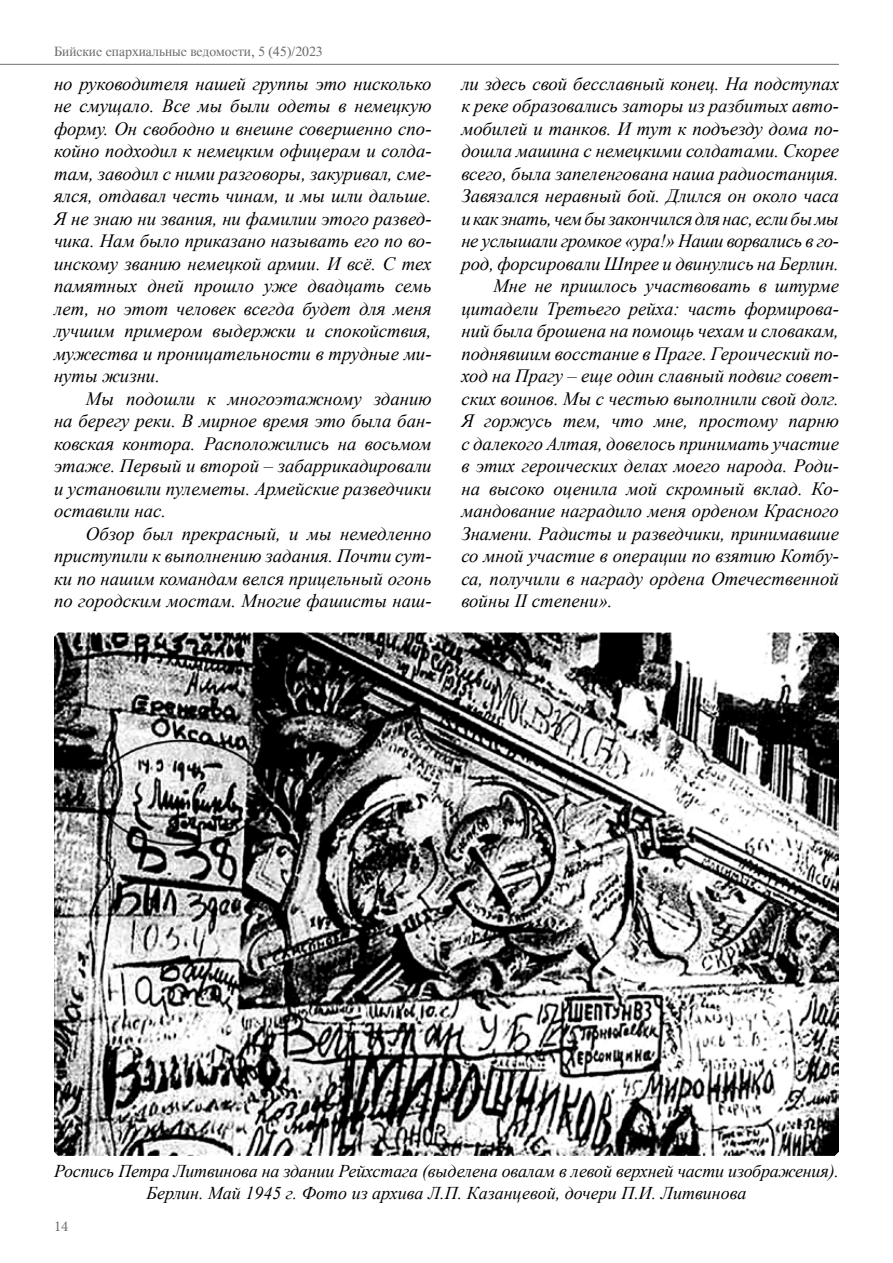
<style>
.page{position:relative;width:893px;height:1263px;background:#fff}
.page>*{position:absolute;margin:0;border:0;box-sizing:border-box;transform-origin:0 0}
.t1{font:italic 18.75px/22.5px "Times New Roman";color:#000;text-align:justify}
.t2{font:italic 18.75px "Times New Roman";letter-spacing:-.02em;color:#000}
.t3{font:italic 18px/21.6px "Times New Roman";letter-spacing:-.01em;color:#000;text-align:center}
.t4{font:15px "Minion Pro";color:#6d6e71}
.t5{font:13.5px "Time";color:#6d6e71}
</style>
<div class="page">
<hr style="left:0;top:64px;width:839px;height:1px;background:#6d6e71">
<img style="left:54px;top:632px;width:785px;height:524px">
<p class="t5" style="left:54px;top:44px;width:270px">Бийские епархиальные ведомости, 5 (45)/2023</p>
<p class="t1" style="left:54px;top:72px;width:379px">но руководителя нашей группы это нисколько не смущало. Все мы были одеты в немецкую форму. Он свободно и внешне совершенно спо&shy;койно подходил к немецким офицерам и солда&shy;там, заводил с ними разговоры, закуривал, сме&shy;ялся, отдавал честь чинам, и мы шли дальше.<br>Я не знаю ни звания, ни фамилии этого развед&shy;чика. Нам было приказано называть его по во&shy;инскому званию немецкой армии. И всё. С тех памятных дней прошло уже двадцать семь лет, но этот человек всегда будет для меня лучшим примером выдержки и спокойствия, мужества и проницательности в трудные ми&shy;нуты жизни.</p>
<p class="t1" style="left:54px;top:387px;width:379px;text-indent:32px">Мы подошли к многоэтажному зданию на берегу реки. В мирное время это была бан&shy;ковская контора. Расположились на восьмом этаже. Первый и второй – забаррикадировали и установили пулеметы. Армейские разведчики оставили нас.</p>
<p class="t1" style="left:54px;top:522px;width:379px;text-indent:32px">Обзор был прекрасный, и мы немедленно приступили к выполнению задания. Почти сут&shy;ки по нашим командам велся прицельный огонь по городским мостам. Многие фашисты наш-</p>
<p class="t1" style="left:461px;top:72px;width:379px">ли здесь свой бесславный конец. На подступах</p>
<p class="t1" style="left:461px;top:94px;width:379px">к реке образовались заторы из разбитых авто-</p>
<p class="t1" style="left:461px;top:117px;width:379px">мобилей и танков. И тут к подъезду дома по-</p>
<p class="t1" style="left:461px;top:139px;width:379px">дошла машина с немецкими солдатами. Скорее</p>
<p class="t1" style="left:461px;top:162px;width:379px">всего, была запеленгована наша радиостанция.</p>
<p class="t1" style="left:461px;top:184px;width:379px">Завязался неравный бой. Длился он около часа</p>
<p class="t2" style="left:461px;top:205px;width:379px">и как знать, чем бы закончился для нас, если бы мы</p>
<p class="t2" style="left:461px;top:228px;width:379px">не услышали громкое «ура!» Наши ворвались в го-</p>
<p class="t1" style="left:461px;top:252px;width:379px">род, форсировали Шпрее и двинулись на Берлин.</p>
<p class="t1" style="left:493px;top:274px;width:347px">Мне не пришлось участвовать в штурме</p>
<p class="t1" style="left:461px;top:297px;width:379px">цитадели Третьего рейха: часть формирова-</p>
<p class="t1" style="left:461px;top:319px;width:379px">ний была брошена на помощь чехам и словакам,</p>
<p class="t1" style="left:461px;top:342px;width:379px">поднявшим восстание в Праге. Героический по-</p>
<p class="t1" style="left:461px;top:364px;width:379px">ход на Прагу – еще один славный подвиг совет-</p>
<p class="t1" style="left:461px;top:387px;width:379px">ских воинов. Мы с честью выполнили свой долг.</p>
<p class="t1" style="left:461px;top:409px;width:379px">Я горжусь тем, что мне, простому парню</p>
<p class="t1" style="left:461px;top:432px;width:379px">с далекого Алтая, довелось принимать участие</p>
<p class="t1" style="left:461px;top:454px;width:379px">в этих героических делах моего народа. Роди-</p>
<p class="t1" style="left:461px;top:477px;width:379px">на высоко оценила мой скромный вклад. Ко-</p>
<p class="t1" style="left:461px;top:499px;width:379px">мандование наградило меня орденом Красного</p>
<p class="t1" style="left:461px;top:522px;width:379px">Знамени. Радисты и разведчики, принимавшие</p>
<p class="t1" style="left:461px;top:544px;width:379px">со мной участие в операции по взятию Котбу-</p>
<p class="t1" style="left:461px;top:567px;width:379px">са, получили в награду ордена Отечественной</p>
<p class="t1" style="left:461px;top:589px;width:153px">войны II степени».</p>
<p class="t3" style="left:54px;top:1160px;width:786px">Роспись Петра Литвинова на здании Рейхстага (выделена овалам в левой верхней части изображения).<br>Берлин. Май 1945 г. Фото из архива Л.П. Казанцевой, дочери П.И. Литвинова</p>
<p class="t4" style="left:54px;top:1216px;width:16px">14</p>
</div>
